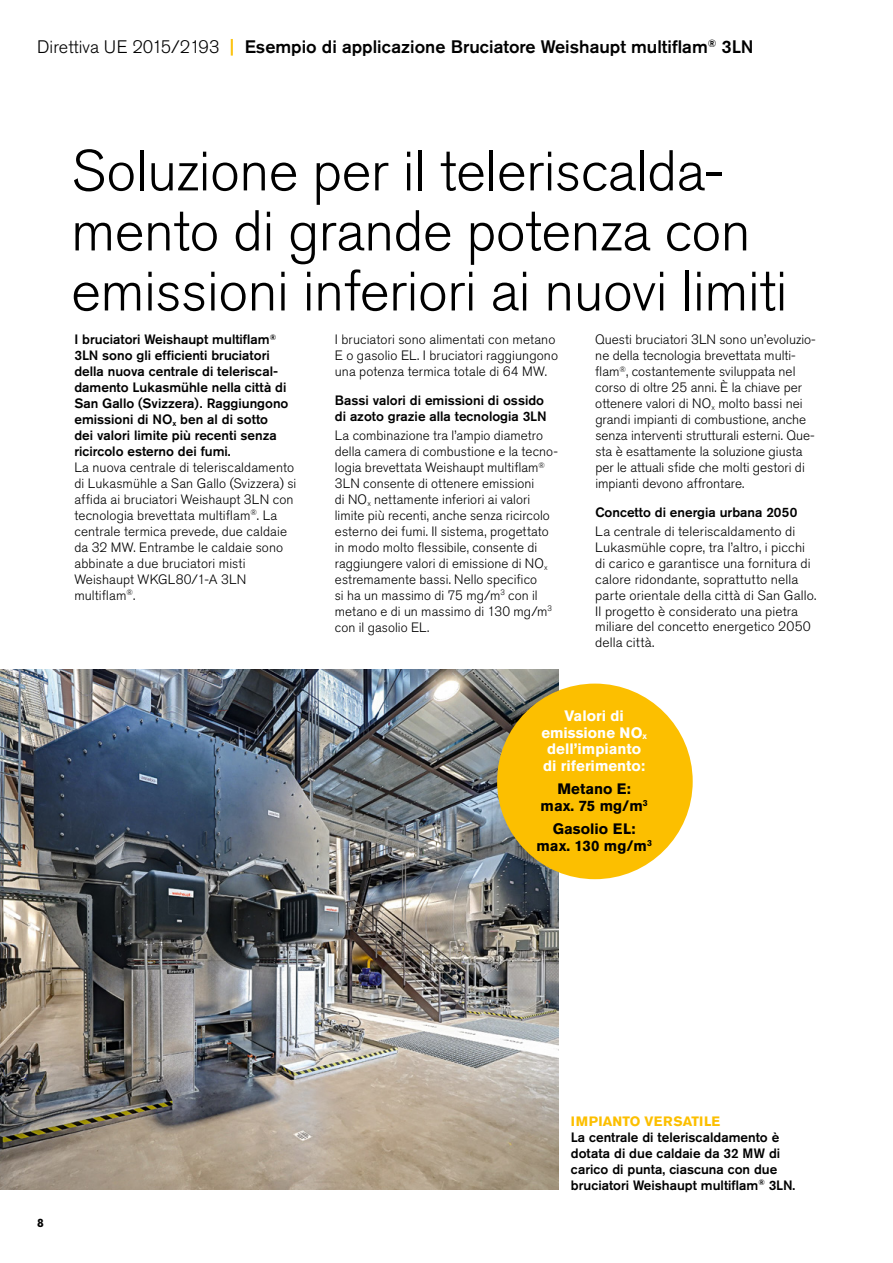
<style>
.page{position:relative;width:893px;height:1263px;background:#fff}
.page>*{position:absolute;margin:0;border:0;box-sizing:border-box;transform-origin:0 0}
.t1{font:300 57px/60px "Akzidenz Grotesk Pro";letter-spacing:-.005em;color:#000}
.t2{font:500 18px "Akzidenz Grotesk Pro";color:#000}
.t3{font:700 15px/16.5px "Akzidenz Grotesk Pro";color:#fff;text-align:center}
.t4{font:700 15px/16.5px "Akzidenz Grotesk Pro";color:#000;text-align:center}
.t5{font:300 13.5px/15.9px "Akzidenz Grotesk Pro";letter-spacing:.005em;color:#000}
.t6{font:500 13.5px/15.9px "Akzidenz Grotesk Pro";color:#000}
.t7{font:700 13.5px "Akzidenz Grotesk Pro";letter-spacing:.01em;color:#fcbf00}
.t8{font:700 12px "Akzidenz Grotesk Pro";color:#000}
.s1{font-weight:300}
.s2{color:#fcbf00}
</style>
<div class="page">
<img style="left:0;top:670px;width:558px;height:519px">
<div style="left:497px;top:684px;width:196px;height:195px;background:#fcbf00;border-radius:50%"></div>
<h2 class="t2" style="left:37px;top:35px;width:718px"><span class="s1">Direttiva UE 2015/2193</span> <span class="s2">|</span> Esempio di applicazione Bruciatore Weishaupt multiflam<sup>®</sup> 3LN</h2>
<h1 class="t1" style="left:71px;top:141px;width:718px">Soluzione per il teleriscalda&shy;mento di grande potenza con emissioni inferiori ai nuovi limiti</h1>
<p class="t6" style="left:74px;top:332px;width:216px">I bruciatori Weishaupt multiflam<sup>® </sup>3LN sono gli efficienti bruciatori della nuova centrale di teleriscal&shy;damento Lukasmühle nella città di San Gallo (Svizzera). Raggiungono emissioni di NO<sub>x</sub> ben al di sotto dei valori limite più recenti senza ricircolo esterno dei fumi.</p>
<p class="t5" style="left:74px;top:459px;width:224px">La nuova centrale di teleriscaldamento di Lukasmühle a San Gallo (Svizzera) si affida ai bruciatori Weishaupt 3LN con tecnologia brevettata multiflam<sup>®</sup>. La centrale termica prevede, due caldaie da 32 MW. Entrambe le caldaie sono abbinate a due bruciatori misti Weishaupt WKGL80/1-A 3LN multiflam<sup>®</sup>.</p>
<p class="t5" style="left:595px;top:332px;width:222px">Questi bruciatori 3LN sono un’evoluzio&shy;ne della tecnologia brevettata multi&shy;flam<sup>®</sup>, costantemente sviluppata nel corso di oltre 25 anni. È la chiave per ottenere valori di NO<sub>x</sub> molto bassi nei grandi impianti di combustione, anche senza interventi strutturali esterni. Que&shy;sta è esattamente la soluzione giusta per le attuali sfide che molti gestori di impianti devono affrontare.</p>
<p class="t6" style="left:595px;top:504px;width:203px">Concetto di energia urbana 2050</p>
<p class="t5" style="left:595px;top:523px;width:223px">La centrale di teleriscaldamento di Lukasmühle copre, tra l’altro, i picchi di carico e garantisce una fornitura di calore ridondante, soprattutto nella parte orientale della città di San Gallo.<br>Il progetto è considerato una pietra miliare del concetto energetico 2050 della città.</p>
<p class="t5" style="left:335px;top:332px;width:225px">I bruciatori sono alimentati con metano<br>E o gasolio EL. I bruciatori raggiungono una potenza termica totale di 64 MW.</p>
<p class="t6" style="left:335px;top:392px;width:213px">Bassi valori di emissioni di ossido di azoto grazie alla tecnologia 3LN</p>
<p class="t5" style="left:335px;top:427px;width:225px">La combinazione tra l’ampio diametro della camera di combustione e la tecno&shy;logia brevettata Weishaupt multiflam<sup>® </sup>3LN consente di ottenere emissioni<br>di NO<sub>x</sub> nettamente inferiori ai valori limite più recenti, anche senza ricircolo esterno dei fumi. Il sistema, progettato in modo molto flessibile, consente di raggiungere valori di emissione di NO<sub>x </sub>estremamente bassi. Nello specifico<br>si ha un massimo di 75 mg/m<sup>3</sup> con il metano e di un massimo di 130 mg/m<sup>3 </sup>con il gasolio EL.</p>
<p class="t3" style="left:541px;top:707px;width:107px">Valori di emissione NO<sub>x </sub>dell’impianto di riferimento:</p>
<p class="t4" style="left:541px;top:780px;width:109px">Metano E: max. 75 mg/m<sup>3</sup></p>
<p class="t4" style="left:536px;top:821px;width:117px">Gasolio EL: max. 130 mg/m<sup>3</sup></p>
<p class="t8" style="left:37px;top:1215px;width:8px">8</p>
<p class="t7" style="left:571px;top:1112px;width:151px">IMPIANTO VERSATILE</p>
<p class="t6" style="left:571px;top:1129px;width:226px">La centrale di teleriscaldamento è dotata di due caldaie da 32 MW di carico di punta, ciascuna con due bruciatori Weishaupt multiflam<sup>®</sup> 3LN.</p>
</div>
